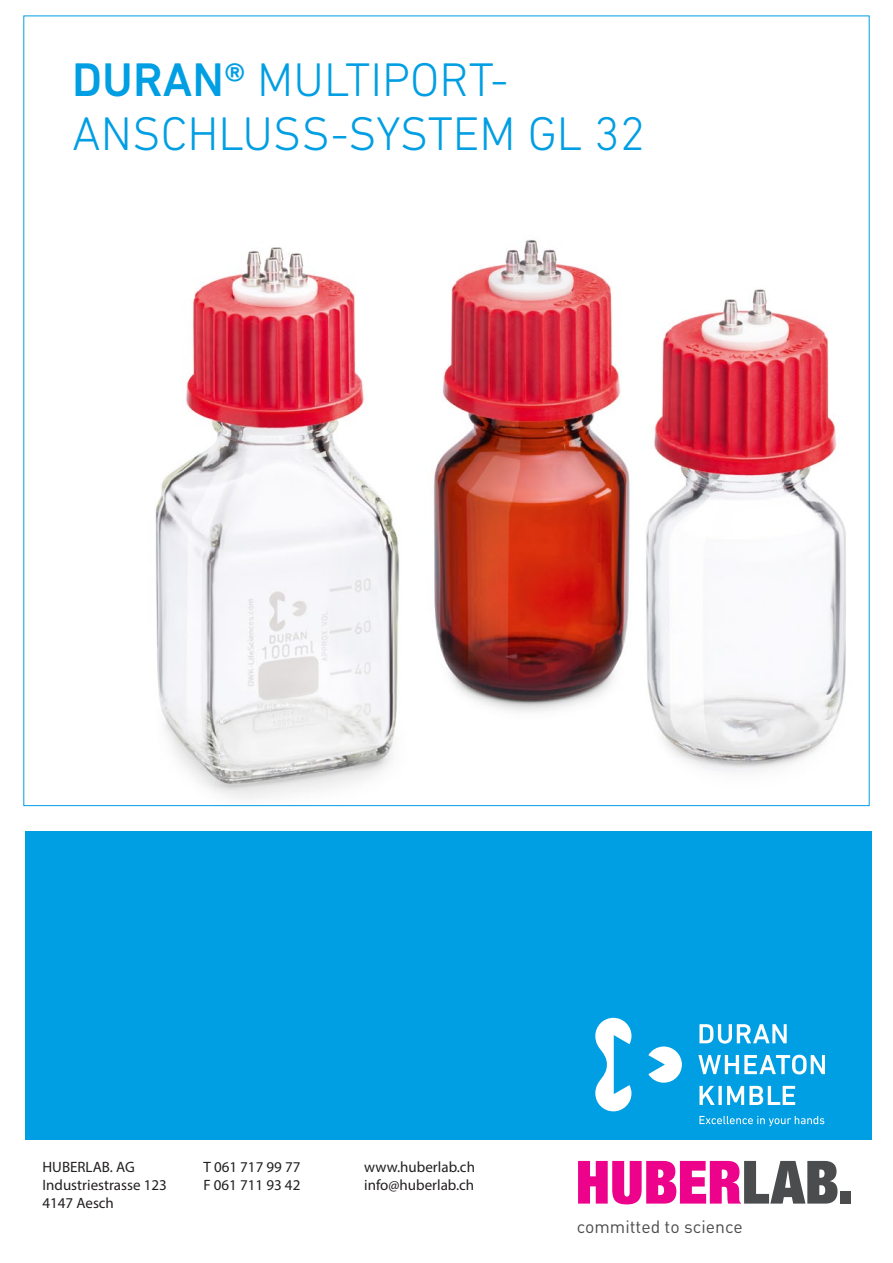
<style>
.page{position:relative;width:893px;height:1263px;background:#fff}
.page>*{position:absolute;margin:0;border:0;box-sizing:border-box;transform-origin:0 0}
.t1{font:300 48px/54px "DIN Next LT Pro";color:#009ee3}
.t2{font:17.55px "DIN";color:#4b4c4d}
.t3{font:15px/18px "Myriad Pro";color:#231f20}
.s1{font-weight:500}
</style>
<div class="page">
<svg style="left:578px;top:1161px;width:259px;height:43px"></svg>
<div style="left:840px;top:1191px;width:10px;height:12px;background:#4b4c4d"></div>
<img style="left:155px;top:240px;width:691px;height:558px">
<div style="left:26px;top:831px;width:846px;height:309px;background:#009ee3"></div>
<svg style="left:595px;top:1018px;width:87px;height:93px"></svg>
<svg style="left:699px;top:1024px;width:88px;height:20px"></svg>
<svg style="left:699px;top:1086px;width:16px;height:19px"></svg>
<svg style="left:718px;top:1086px;width:4px;height:19px"></svg>
<svg style="left:727px;top:1086px;width:68px;height:19px"></svg>
<svg style="left:698px;top:1055px;width:127px;height:19px"></svg>
<svg style="left:699px;top:1116px;width:125px;height:10px"></svg>
<h1 class="t1" style="left:72px;top:52px;width:574px"><span class="s1">DURAN®</span> MULTIPORT-<br>ANSCHLUSS-SYSTEM GL 32</h1>
<p class="t3" style="left:43px;top:1158px;width:126px">HUBERLAB. AG<br>Industriestrasse 123<br>4147 Aesch</p>
<p class="t3" style="left:364px;top:1158px;width:112px">www.huberlab.ch info@huberlab.ch</p>
<p class="t3" style="left:203px;top:1158px;width:99px">T 061 717 99 77<br>F 061 711 93 42</p>
<p class="t2" style="left:577px;top:1215px;width:167px">committed to science</p>
</div>
